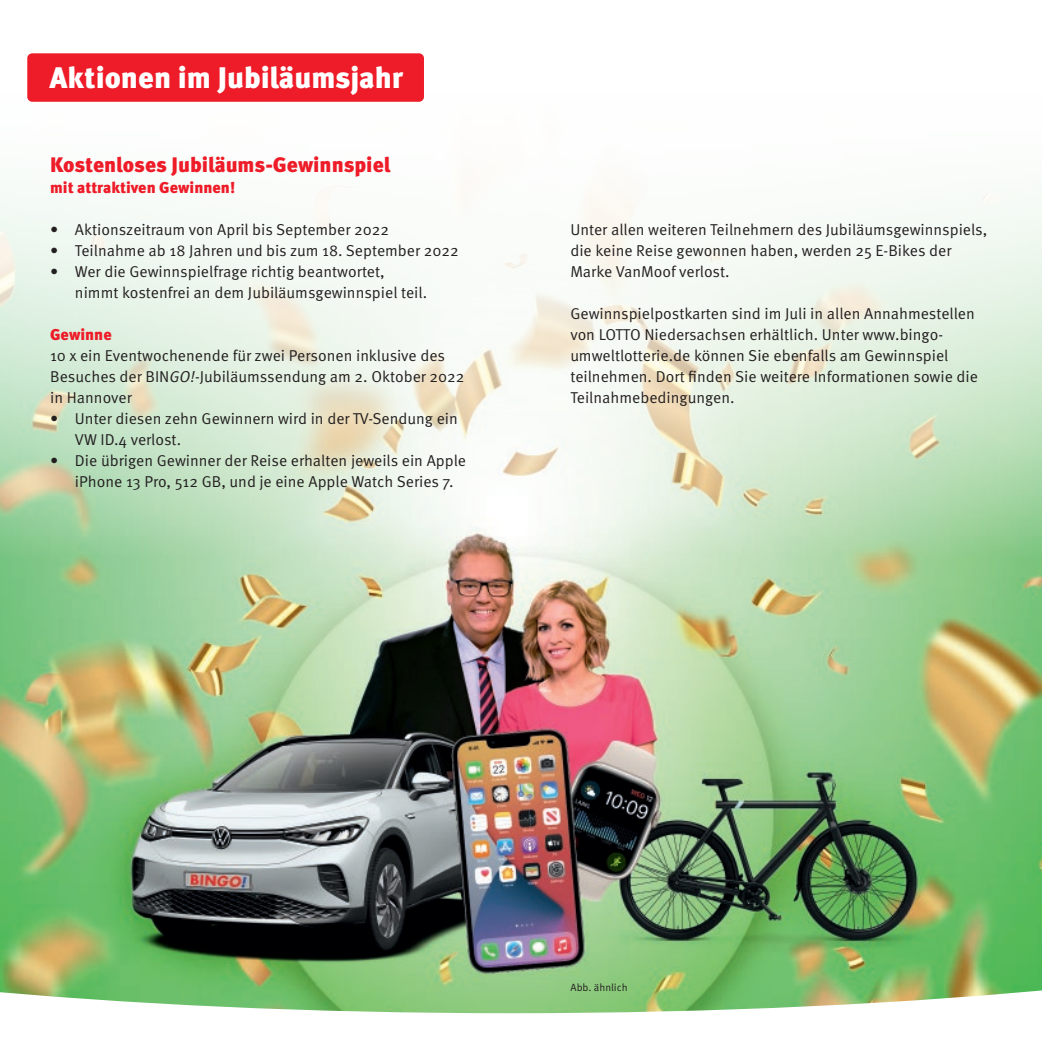
<style>
.page{position:relative;width:1042px;height:1042px;background:#fff}
.page>*{position:absolute;margin:0;border:0;box-sizing:border-box;transform-origin:0 0}
.t1{font:900 29.75px "Meta Pro";color:#fff}
.t2{font:900 21px "Meta Pro";letter-spacing:-.005em;color:#ee1c28}
.t3{font:15.75px/21px "Meta Pro Norm";color:#231f20}
.t4{font:900 15.75px "Meta Pro";color:#ee1c28}
.t5{font:10.5px "Meta Pro Norm";letter-spacing:-.005em;color:#231f20}
.s1{font-family:"Meta Pro Norm Ita"}
</style>
<div class="page">
<img style="left:0;top:554px;width:1042px;height:433px">
<svg style="left:0;top:99px;width:1042px;height:455px"></svg>
<div style="left:27px;top:53px;width:397px;height:49px;background:#ee1c28;border-radius:5px"></div>
<svg style="left:0;top:987px;width:1042px;height:27px"></svg>
<h1 class="t1" style="left:50px;top:54px;width:355px">Aktionen im Jubiläumsjahr</h1>
<h2 class="t2" style="left:50px;top:148px;width:342px">Kostenloses Jubiläums-Gewinnspiel</h2>
<p class="t4" style="left:50px;top:175px;width:187px">mit attraktiven Gewinnen!</p>
<p class="t3" style="left:50px;top:218px;width:340px">• Aktionszeitraum von April bis September 2022</p>
<p class="t3" style="left:50px;top:239px;width:410px">• Teilnahme ab 18 Jahren und bis zum 18. September 2022</p>
<p class="t3" style="left:75px;top:260px;width:354px;text-indent:-25px">• Wer die Gewinnspielfrage richtig beantwortet, nimmt kostenfrei an dem Jubiläumsgewinnspiel teil.</p>
<p class="t4" style="left:50px;top:322px;width:63px">Gewinne</p>
<p class="t3" style="left:50px;top:344px;width:416px">10 x ein Eventwochenende für zwei Personen inklusive des<br>Besuches der BIN<span class="s1">GO!</span>-Jubiläumssendung am 2. Oktober 2022 in Hannover</p>
<p class="t3" style="left:75px;top:407px;width:384px;text-indent:-25px">• Unter diesen zehn Gewinnern wird in der TV-Sendung ein<br>VW ID.4 verlost.</p>
<p class="t3" style="left:75px;top:449px;width:393px;text-indent:-25px">• Die übrigen Gewinner der Reise erhalten jeweils ein Apple iPhone 13 Pro, 512 GB, und je eine Apple Watch Series 7.</p>
<p class="t3" style="left:570px;top:218px;width:418px">Unter allen weiteren Teilnehmern des Jubiläumsgewinnspiels, die keine Reise gewonnen haben, werden 25 E-Bikes der<br>Marke VanMoof verlost.</p>
<p class="t3" style="left:570px;top:302px;width:409px">Gewinnspielpostkarten sind im Juli in allen Annahmestellen von LOTTO Niedersachsen erhältlich. Unter www.bingo&shy;umweltlotterie.de können Sie ebenfalls am Gewinnspiel teilnehmen. Dort finden Sie weitere Informationen sowie die Teilnahmebedingungen.</p>
<p class="t5" style="left:570px;top:979px;width:59px">Abb. ähnlich</p>
</div>
